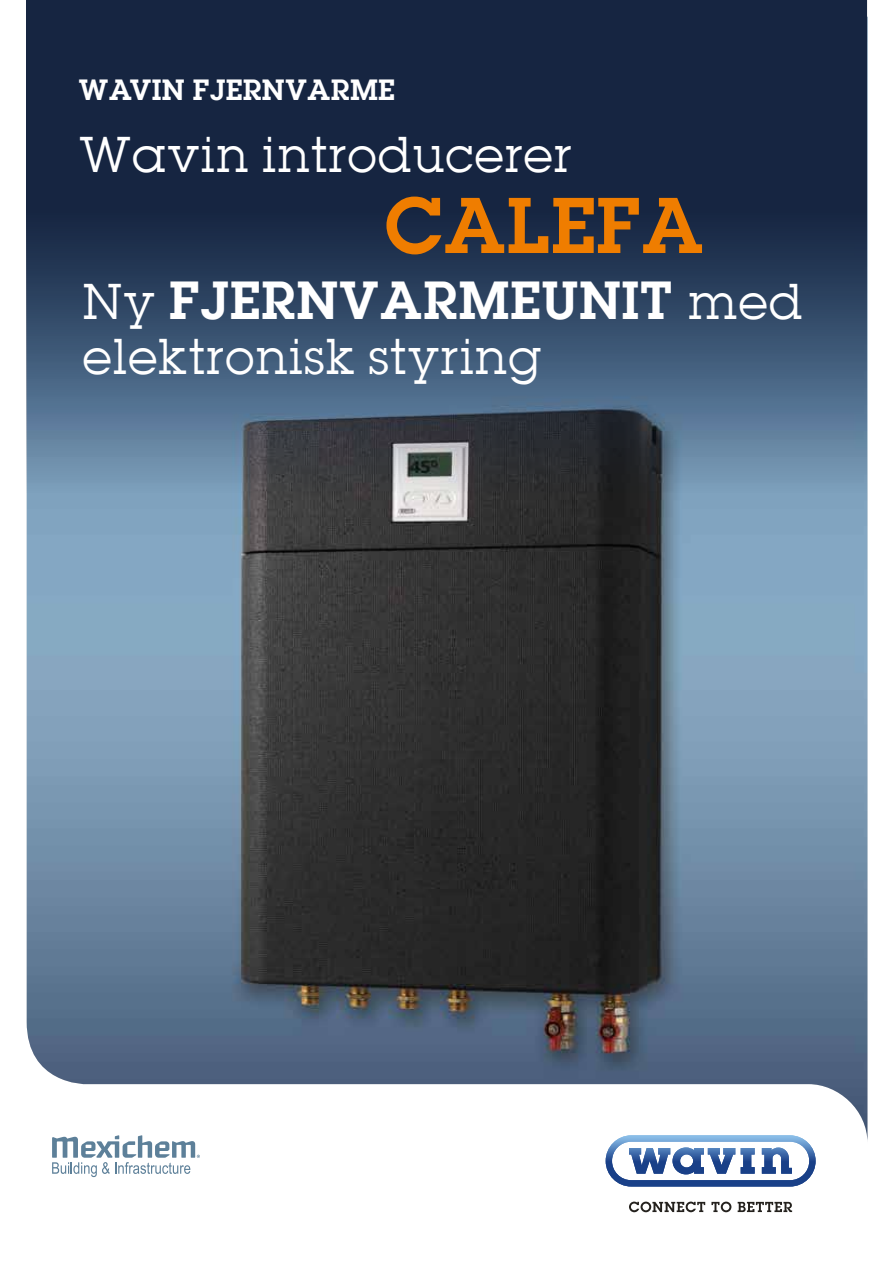
<style>
.page{position:relative;width:893px;height:1263px;background:#fff}
.page>*{position:absolute;margin:0;border:0;box-sizing:border-box;transform-origin:0 0}
.t1{font:70.5px "Lubalin Demi";color:#ef7d00}
.t2{font:48px "Lubalin Demi";letter-spacing:.005em;color:#fff}
.t3{font:45px "Lubalin";letter-spacing:.01em;color:#fff}
.t4{font:26.25px "Lubalin Demi";color:#fff}
.s1{font-family:"Lubalin";font-size:45px}
</style>
<div class="page">
<svg style="left:629px;top:1201px;width:76px;height:11px"></svg>
<svg style="left:711px;top:1201px;width:20px;height:11px"></svg>
<svg style="left:738px;top:1202px;width:54px;height:10px"></svg>
<svg style="left:606px;top:1143px;width:210px;height:43px"></svg>
<img style="left:27px;top:492px;width:840px;height:651px">
<svg style="left:52px;top:1135px;width:148px;height:42px"></svg>
<svg style="left:27px;top:0;width:840px;height:492px;background:#2b3e59"></svg>
<p class="t4" style="left:78px;top:71px;width:318px">WAVIN FJERNVARME</p>
<p class="t3" style="left:78px;top:124px;width:495px">Wavin introducerer</p>
<h1 class="t1" style="left:384px;top:175px;width:321px">CALEFA</h1>
<p class="t2" style="left:83px;top:265px;width:721px"><span class="s1">Ny</span> FJERNVARMEUNIT <span class="s1">med</span></p>
<p class="t3" style="left:83px;top:326px;width:461px">elektronisk styring</p>
</div>
